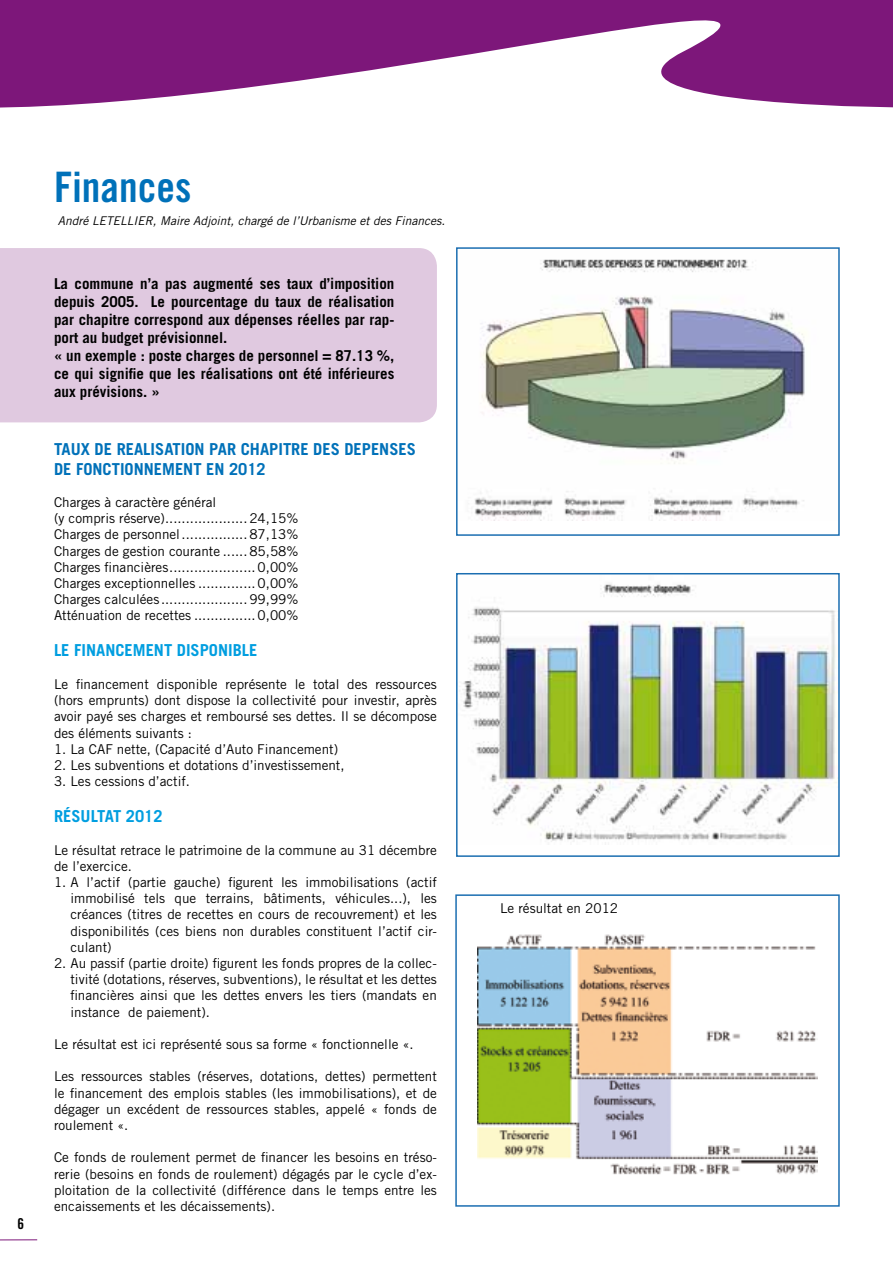
<style>
.page{position:relative;width:893px;height:1263px;background:#fff}
.page>*{position:absolute;margin:0;border:0;box-sizing:border-box;transform-origin:0 0}
.t1{font:42px "Trade Gothic Bold Cond Twenty";color:#0071b9}
.t2{font:700 16.5px "Trade Gothic";color:#0071b9}
.t3{font:700 16.5px "Trade Gothic";color:#009ee0}
.t4{font:700 15px/18px "Trade Gothic";color:#000}
.t5{font:15px "Trade Gothic Bold Cond Twenty";color:#000}
.t6{font:13.5px/16.2px "Trade Gothic";color:#000;text-align:justify}
.t7{font:italic 12px "Trade Gothic";color:#000}
</style>
<div class="page">
<div style="left:0;top:248px;width:437px;height:174px;background:#e0c9e0"></div>
<svg style="left:0;top:0;width:893px;height:108px;fill:#7d177a"></svg>
<hr style="left:0;top:1239px;width:37px;height:1px;background:#7d177a">
<img style="left:475px;top:259px;width:330px;height:262px">
<div style="left:456px;top:247px;width:384px;height:289px;border:2px solid #1b6eb1"></div>
<img style="left:462px;top:584px;width:375px;height:260px">
<div style="left:456px;top:573px;width:384px;height:284px;border:2px solid #1b6eb1"></div>
<img style="left:477px;top:934px;width:341px;height:241px">
<div style="left:455px;top:894px;width:385px;height:313px;border:2px solid #1b6eb1"></div>
<p class="t5" style="left:17px;top:1215px;width:8px">6</p>
<h1 class="t1" style="left:54px;top:162px;width:139px">finances</h1>
<p class="t7" style="left:58px;top:214px;width:49px">André Letellie</p>
<p class="t7" style="left:145px;top:214px;width:302px">r, Maire Adjoint, chargé de l’Urbanisme et des Finances.</p>
<p class="t4" style="left:54px;top:275px;width:342px">La commune n’a pas augmenté ses taux d’imposition depuis 2005. Le pourcentage du taux de réalisation par chapitre correspond aux dépenses réelles par rap&shy;port au budget prévisionnel.<br>« un exemple : poste charges de personnel = 87.13 %, ce qui signifie que les réalisations ont été inférieures aux prévisions. »</p>
<p class="t2" style="left:54px;top:439px;width:136px">TAUX DE REALISATION</p>
<p class="t2" style="left:209px;top:439px;width:208px">PAR CHAPITRE DES DEPENSES</p>
<p class="t2" style="left:54px;top:459px;width:76px">DE FON CTIONNE</p>
<p class="t2" style="left:162px;top:459px;width:105px">MENT EN 2012</p>
<p class="t6" style="left:54px;top:494px;width:246px;text-align:left">Charges à caractère général<br>(y compris réserve)....................24,15% Charges de personnel................87,13% Charges de gestion courante ......85,58% Charges financières.....................0,00% Charges exceptionnelles ..............0,00% Charges calculées .....................99,99% Atténuation de recettes ...............0,00%</p>
<p class="t3" style="left:54px;top:640px;width:37px">LE FINAN</p>
<p class="t3" style="left:115px;top:640px;width:142px">CEMENT DISPONIBLE</p>
<p class="t6" style="left:54px;top:676px;width:384px">Le financement disponible représente le total des ressources (hors emprunts) dont dispose la collectivité pour investir, après avoir payé ses charges et remboursé ses dettes. Il se décompose des éléments suivants :</p>
<p class="t6" style="left:54px;top:741px;width:286px">1. La CAF nette, (Capacité d’Auto Financement)</p>
<p class="t6" style="left:54px;top:757px;width:292px">2. Les subventions et dotations d’investissement,</p>
<p class="t6" style="left:54px;top:773px;width:138px">3. Les cessions d’actif.</p>
<p class="t3" style="left:54px;top:806px;width:110px">RÉSULTAT 2012</p>
<p class="t6" style="left:54px;top:841px;width:384px">Le résultat retrace le patrimoine de la commune au 31 décembre de l’exercice.</p>
<p class="t6" style="left:70px;top:874px;width:368px;text-indent:-16px">1. A l’actif (partie gauche) figurent les immobilisations (actif immobilisé tels que terrains, bâtiments, véhicules...), les créances (titres de recettes en cours de recouvrement) et les disponibilités (ces biens non durables constituent l’actif cir&shy;culant)</p>
<p class="t6" style="left:70px;top:955px;width:368px;text-indent:-16px">2. Au passif (partie droite) figurent les fonds propres de la collec&shy;tivité (dotations, réserves, subventions), le résultat et les dettes financières ainsi que les dettes envers les tiers (mandats en instance de paiement).</p>
<p class="t6" style="left:54px;top:1036px;width:361px">Le résultat est ici représenté sous sa forme « fonctionnelle «.</p>
<p class="t6" style="left:54px;top:1068px;width:384px">Les ressources stables (réserves, dotations, dettes) permettent le financement des emplois stables (les immobilisations), et de dégager un excédent de ressources stables, appelé « fonds de roulement «.</p>
<p class="t6" style="left:54px;top:1149px;width:384px">Ce fonds de roulement permet de financer les besoins en tréso&shy;rerie (besoins en fonds de roulement) dégagés par le cycle d’ex&shy;ploitation de la collectivité (différence dans le temps entre les encaissements et les décaissements).</p>
<p class="t6" style="left:500px;top:900px;width:120px">Le résultat en 2012</p>
</div>
